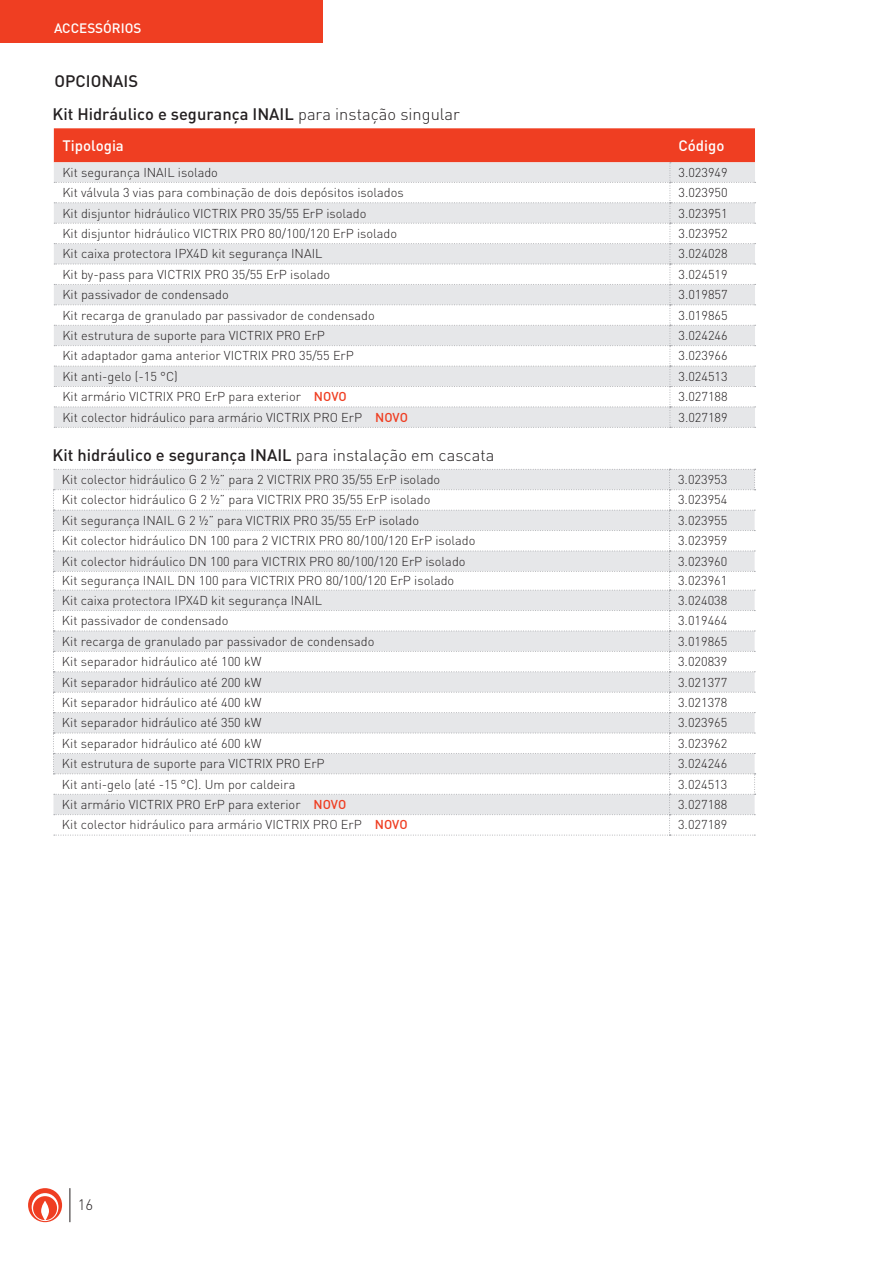
<style>
.page{position:relative;width:893px;height:1263px;background:#fff}
.page>*{position:absolute;margin:0;border:0;box-sizing:border-box;transform-origin:0 0}
.t1{font:500 16.5px "DIN";color:#231f20}
.t2{font:500 15px "DIN";color:#fff}
.t3{font:300 15px "DIN";color:#231f20}
.t4{font:500 13.5px "DIN";color:#fff}
.t5{font:300 12.75px "DIN";color:#231f20}
.s1{font-weight:300}
.s2{font-weight:500;color:#ef3e22}
</style>
<div class="page">
<hr style="left:70px;top:1188px;width:1px;height:34px;background:#231f20">
<svg style="left:28px;top:1188px;width:34px;height:34px"></svg>
<div style="left:0;top:0;width:323px;height:43px;background:#ef3e22"></div>
<svg style="left:53px;top:469px;width:703px;height:367px"></svg>
<svg style="left:54px;top:128px;width:702px;height:300px"></svg>
<p class="t4" style="left:54px;top:19px;width:89px">ACCESSÓRIOS</p>
<p class="t1" style="left:54px;top:70px;width:85px">OPCIONAIS</p>
<p class="t1" style="left:53px;top:103px;width:409px">Kit Hidráulico e segurança INAIL <span class="s1">para instação singular</span></p>
<p class="t2" style="left:62px;top:136px;width:63px">Tipologia</p>
<p class="t2" style="left:678px;top:136px;width:48px">Código</p>
<p class="t5" style="left:62px;top:164px;width:157px">Kit segurança INAIL isolado</p>
<p class="t5" style="left:678px;top:164px;width:51px">3.023949</p>
<p class="t5" style="left:62px;top:185px;width:343px">Kit válvula 3 vias para combinação de dois depósitos isolados</p>
<p class="t5" style="left:678px;top:185px;width:51px">3.023950</p>
<p class="t5" style="left:62px;top:205px;width:306px">Kit disjuntor hidráulico VICTRIX PRO 35/55 ErP isolado</p>
<p class="t5" style="left:678px;top:205px;width:51px">3.023951</p>
<p class="t5" style="left:62px;top:225px;width:336px">Kit disjuntor hidráulico VICTRIX PRO 80/100/120 ErP isolado</p>
<p class="t5" style="left:678px;top:225px;width:51px">3.023952</p>
<p class="t5" style="left:62px;top:246px;width:262px">Kit caixa protectora IPX4D kit segurança INAIL</p>
<p class="t5" style="left:678px;top:246px;width:51px">3.024028</p>
<p class="t5" style="left:62px;top:266px;width:269px">Kit by-pass para VICTRIX PRO 35/55 ErP isolado</p>
<p class="t5" style="left:678px;top:266px;width:51px">3.024519</p>
<p class="t5" style="left:62px;top:287px;width:168px">Kit passivador de condensado</p>
<p class="t5" style="left:678px;top:287px;width:51px">3.019857</p>
<p class="t5" style="left:62px;top:307px;width:314px">Kit recarga de granulado par passivador de condensado</p>
<p class="t5" style="left:678px;top:307px;width:51px">3.019865</p>
<p class="t5" style="left:62px;top:328px;width:264px">Kit estrutura de suporte para VICTRIX PRO ErP</p>
<p class="t5" style="left:678px;top:328px;width:51px">3.024246</p>
<p class="t5" style="left:62px;top:348px;width:293px">Kit adaptador gama anterior VICTRIX PRO 35/55 ErP</p>
<p class="t5" style="left:678px;top:348px;width:51px">3.023966</p>
<p class="t5" style="left:62px;top:368px;width:117px">Kit anti-gelo (-15 °C)</p>
<p class="t5" style="left:678px;top:368px;width:51px">3.024513</p>
<p class="t5" style="left:62px;top:389px;width:286px">Kit armário VICTRIX PRO ErP para exterior <span class="s2">NOVO</span></p>
<p class="t5" style="left:678px;top:389px;width:51px">3.027188</p>
<p class="t5" style="left:62px;top:409px;width:347px">Kit colector hidráulico para armário VICTRIX PRO ErP <span class="s2">NOVO</span></p>
<p class="t5" style="left:678px;top:409px;width:51px">3.027189</p>
<p class="t1" style="left:53px;top:444px;width:443px">Kit hidráulico e segurança INAIL <span class="s1">para instalação em cascata</span></p>
<p class="t5" style="left:62px;top:472px;width:380px">Kit colector hidráulico G 2 ½” para 2 VICTRIX PRO 35/55 ErP isolado</p>
<p class="t5" style="left:678px;top:472px;width:51px">3.023953</p>
<p class="t5" style="left:62px;top:492px;width:370px">Kit colector hidráulico G 2 ½” para VICTRIX PRO 35/55 ErP isolado</p>
<p class="t5" style="left:678px;top:492px;width:51px">3.023954</p>
<p class="t5" style="left:62px;top:512px;width:359px">Kit segurança INAIL G 2 ½” para VICTRIX PRO 35/55 ErP isolado</p>
<p class="t5" style="left:678px;top:512px;width:51px">3.023955</p>
<p class="t5" style="left:62px;top:533px;width:415px">Kit colector hidráulico DN 100 para 2 VICTRIX PRO 80/100/120 ErP isolado</p>
<p class="t5" style="left:678px;top:533px;width:51px">3.023959</p>
<p class="t5" style="left:62px;top:553px;width:405px">Kit colector hidráulico DN 100 para VICTRIX PRO 80/100/120 ErP isolado</p>
<p class="t5" style="left:678px;top:553px;width:51px">3.023960</p>
<p class="t5" style="left:62px;top:573px;width:394px">Kit segurança INAIL DN 100 para VICTRIX PRO 80/100/120 ErP isolado</p>
<p class="t5" style="left:678px;top:573px;width:51px">3.023961</p>
<p class="t5" style="left:62px;top:592px;width:262px">Kit caixa protectora IPX4D kit segurança INAIL</p>
<p class="t5" style="left:678px;top:592px;width:51px">3.024038</p>
<p class="t5" style="left:62px;top:613px;width:168px">Kit passivador de condensado</p>
<p class="t5" style="left:678px;top:613px;width:51px">3.019464</p>
<p class="t5" style="left:62px;top:633px;width:314px">Kit recarga de granulado par passivador de condensado</p>
<p class="t5" style="left:678px;top:633px;width:51px">3.019865</p>
<p class="t5" style="left:62px;top:654px;width:201px">Kit separador hidráulico até 100 kW</p>
<p class="t5" style="left:678px;top:654px;width:51px">3.020839</p>
<p class="t5" style="left:62px;top:674px;width:201px">Kit separador hidráulico até 200 kW</p>
<p class="t5" style="left:678px;top:674px;width:51px">3.021377</p>
<p class="t5" style="left:62px;top:694px;width:201px">Kit separador hidráulico até 400 kW</p>
<p class="t5" style="left:678px;top:694px;width:51px">3.021378</p>
<p class="t5" style="left:62px;top:715px;width:201px">Kit separador hidráulico até 350 kW</p>
<p class="t5" style="left:678px;top:715px;width:51px">3.023965</p>
<p class="t5" style="left:62px;top:735px;width:201px">Kit separador hidráulico até 600 kW</p>
<p class="t5" style="left:678px;top:735px;width:51px">3.023962</p>
<p class="t5" style="left:62px;top:756px;width:264px">Kit estrutura de suporte para VICTRIX PRO ErP</p>
<p class="t5" style="left:678px;top:756px;width:51px">3.024246</p>
<p class="t5" style="left:62px;top:776px;width:235px">Kit anti-gelo (até -15 °C). Um por caldeira</p>
<p class="t5" style="left:678px;top:776px;width:51px">3.024513</p>
<p class="t5" style="left:62px;top:796px;width:286px">Kit armário VICTRIX PRO ErP para exterior <span class="s2">NOVO</span></p>
<p class="t5" style="left:678px;top:796px;width:51px">3.027188</p>
<p class="t5" style="left:62px;top:817px;width:347px">Kit colector hidráulico para armário VICTRIX PRO ErP <span class="s2">NOVO</span></p>
<p class="t5" style="left:678px;top:817px;width:51px">3.027189</p>
<p class="t3" style="left:78px;top:1196px;width:17px">16</p>
</div>
